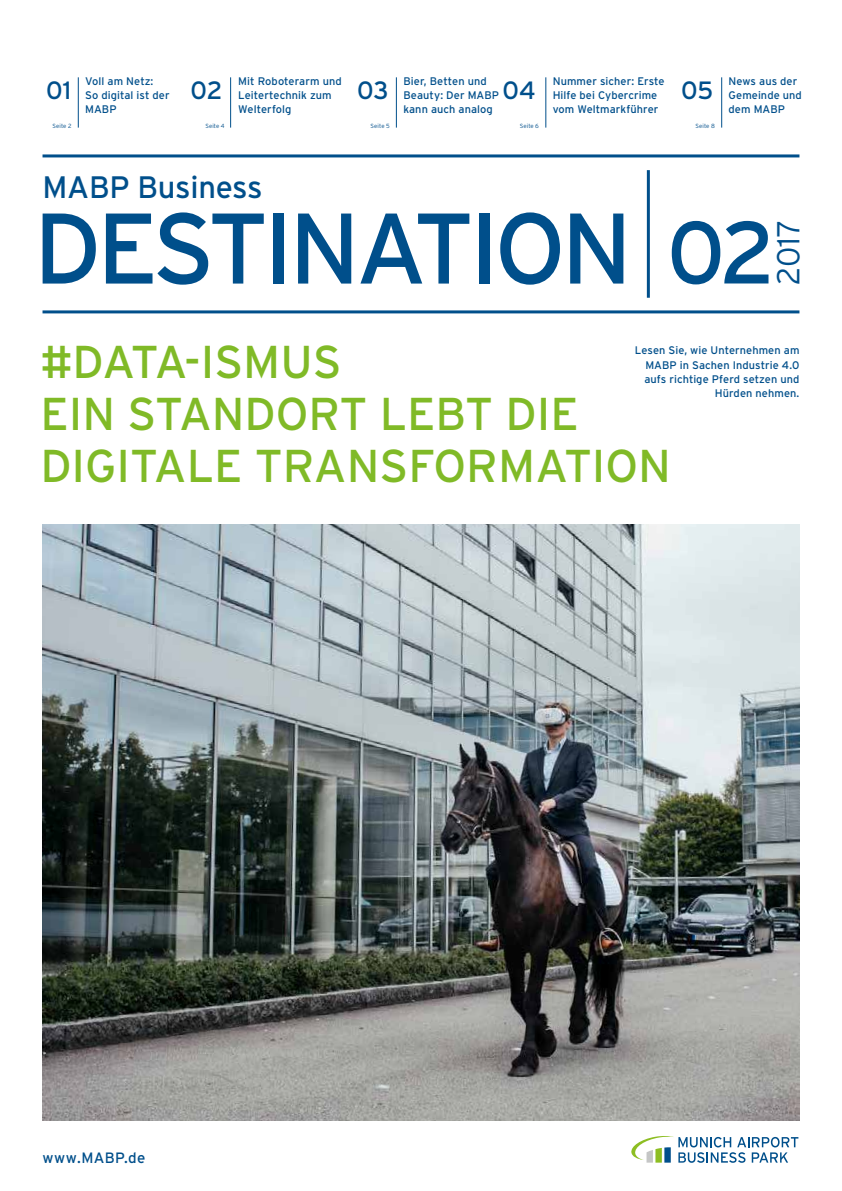
<style>
.page{position:relative;width:842px;height:1191px;background:#fff}
.page>*{position:absolute;margin:0;border:0;box-sizing:border-box;transform-origin:0 0}
.t1{font:100px "Interstate";letter-spacing:-.045em;color:#004f8b}
.t2{font:88px "Interstate";color:#004f8b}
.t3{font:46px/52px "Interstate";color:#80ba27}
.t4{font:300 31.7px "Interstate";color:#004f8b}
.t5{font:31px "Interstate";letter-spacing:-.01em;color:#004f8b}
.t6{font:25px "Interstate";color:#004f8b}
.t7{font:15px "Interstate";letter-spacing:.025em;color:#004f8b}
.t8{font:11px/14.2px "Interstate";letter-spacing:.005em;color:#004f8b}
.t9{font:300 6px "Interstate";letter-spacing:.01em;color:#004f8b}
</style>
<div class="page">
<img style="left:43px;top:524px;width:756px;height:596px">
<svg style="left:631px;top:1136px;width:167px;height:26px"></svg>
<hr style="left:43px;top:154px;width:756px;height:3px;background:#004f8b">
<hr style="left:43px;top:310px;width:756px;height:3px;background:#004f8b">
<hr style="left:647px;top:170px;width:3px;height:128px;background:#004f8b">
<hr style="left:78px;top:77px;width:1px;height:51px;background:#004f8b">
<hr style="left:230px;top:77px;width:1px;height:51px;background:#004f8b">
<hr style="left:396px;top:77px;width:1px;height:51px;background:#004f8b">
<hr style="left:545px;top:77px;width:1px;height:51px;background:#004f8b">
<hr style="left:721px;top:77px;width:1px;height:51px;background:#004f8b">
<h3 class="t6" style="left:357px;top:76px;width:33px">03</h3>
<p class="t8" style="left:553px;top:74px;width:113px">Nummer sicher: Erste<br>Hilfe bei Cybercrime vom Weltmarkführer</p>
<p class="t8" style="left:728px;top:74px;width:75px">News aus der<br>Gemeinde und dem MABP</p>
<p class="t9" style="left:520px;top:122px;width:21px">Seite 6</p>
<p class="t9" style="left:696px;top:122px;width:21px">Seite 8</p>
<p class="t8" style="left:85px;top:74px;width:86px">Voll am Netz:<br>So digital ist der<br>MABP</p>
<h3 class="t6" style="left:46px;top:76px;width:27px">01</h3>
<p class="t8" style="left:403px;top:74px;width:97px">Bier, Betten und<br>Beauty: Der MABP kann auch analog</p>
<p class="t9" style="left:205px;top:122px;width:21px">Seite 4</p>
<h3 class="t6" style="left:191px;top:76px;width:33px">02</h3>
<p class="t8" style="left:238px;top:74px;width:105px">Mit Roboterarm und<br>Leitertechnik zum<br>Welterfolg</p>
<h3 class="t6" style="left:503px;top:76px;width:35px">04</h3>
<h3 class="t6" style="left:681px;top:76px;width:34px">05</h3>
<p class="t9" style="left:53px;top:122px;width:20px">Seite 2</p>
<p class="t9" style="left:371px;top:122px;width:21px">Seite 5</p>
<h3 class="t5" style="left:43px;top:170px;width:222px">MABP Business</h3>
<h1 class="t1" style="left:34px;top:192px;width:600px">DESTINATION</h1>
<h2 class="t2" style="left:667px;top:203px;width:110px">02</h2>
<h3 class="t4" style="left:770px;top:285px;width:67px;rotate:-90deg">2017</h3>
<h3 class="t3" style="left:40px;top:335px;width:632px">#DATA-ISMUS<br>EIN STANDORT LEBT DIE<br>DIGITALE TRANSFORMATION</h3>
<p class="t8" style="left:635px;top:343px;width:166px;text-align:right">Lesen Sie, wie Unternehmen am<br>MABP in Sachen Industrie 4.0 aufs richtige Pferd setzen und<br>Hürden nehmen.</p>
<h3 class="t7" style="left:43px;top:1149px;width:105px">www.MABP.de</h3>
</div>
